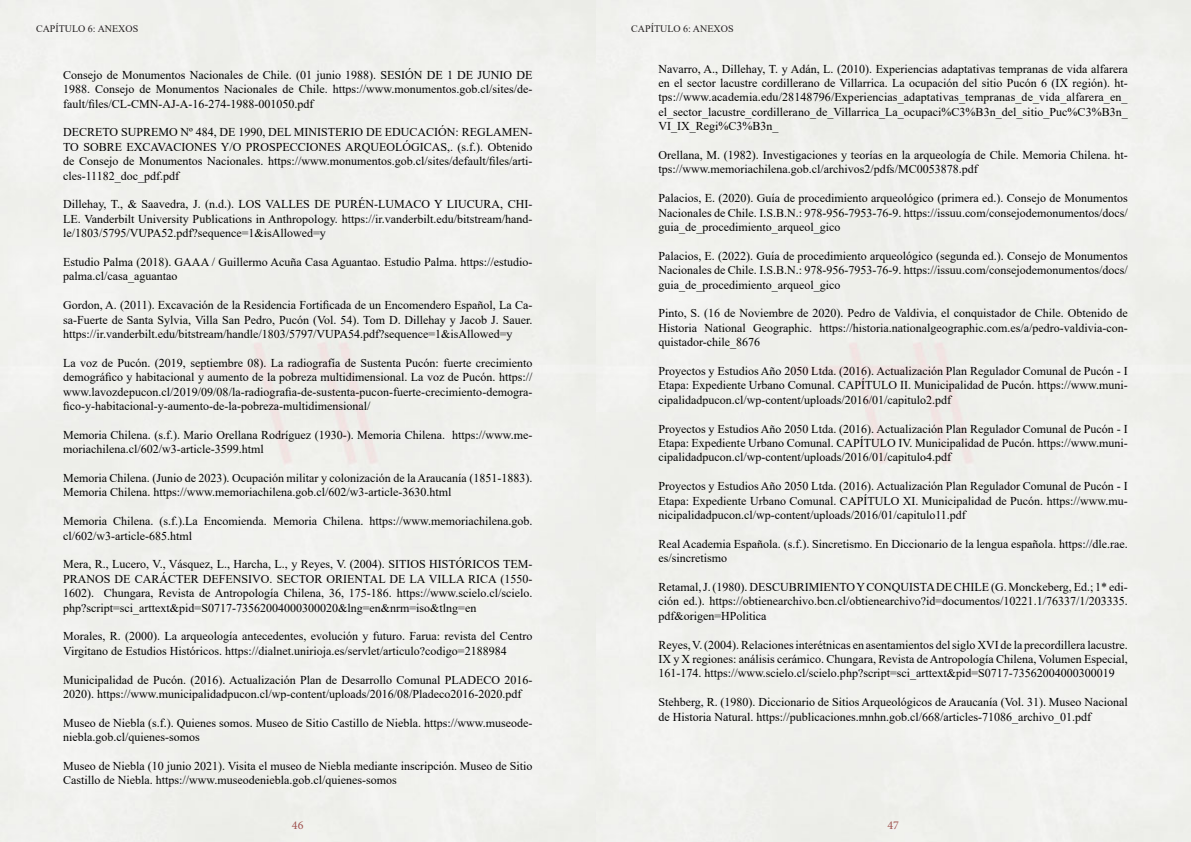
<style>
.page{position:relative;width:1191px;height:842px;background:#fff}
.page>*{position:absolute;margin:0;border:0;box-sizing:border-box;transform-origin:0 0}
.t1{font:12px/14.4px "Times New Roman";color:#000;text-align:justify}
.t2{font:12px "Minion Pro";color:#9f524d}
.t3{font:10px "Times New Roman";color:#231f20}
</style>
<div class="page">
<p class="t3" style="left:36px;top:22px;width:104px">CAPÍTULO 6: ANEXOS</p>
<p class="t3" style="left:631px;top:22px;width:104px">CAPÍTULO 6: ANEXOS</p>
<p class="t1" style="left:658px;top:61px;width:471px">Navarro, A., Dillehay, T. y Adán, L. (2010). Experiencias adaptativas tempranas de vida alfarera en el sector lacustre cordillerano de Villarrica. La ocupación del sitio Pucón 6 (IX región). ht&shy;tps://www.academia.edu/28148796/Experiencias_adaptativas_tempranas_de_vida_alfarera_en_ el_sector_lacustre_cordillerano_de_Villarrica_La_ocupaci%C3%B3n_del_sitio_Puc%C3%B3n_ VI_IX_Regi%C3%B3n_</p>
<p class="t1" style="left:658px;top:147px;width:471px">Orellana, M. (1982). Investigaciones y teorías en la arqueología de Chile. Memoria Chilena. ht&shy;tps://www.memoriachilena.gob.cl/archivos2/pdfs/MC0053878.pdf</p>
<p class="t1" style="left:658px;top:191px;width:471px">Palacios, E. (2020). Guía de procedimiento arqueológico (primera ed.). Consejo de Monumentos Nacionales de Chile. I.S.B.N.: 978-956-7953-76-9. https://issuu.com/consejodemonumentos/docs/ guia_de_procedimiento_arqueol_gico</p>
<p class="t1" style="left:658px;top:248px;width:471px">Palacios, E. (2022). Guía de procedimiento arqueológico (segunda ed.). Consejo de Monumentos Nacionales de Chile. I.S.B.N.: 978-956-7953-76-9. https://issuu.com/consejodemonumentos/docs/ guia_de_procedimiento_arqueol_gico</p>
<p class="t1" style="left:658px;top:306px;width:471px">Pinto, S. (16 de Noviembre de 2020). Pedro de Valdivia, el conquistador de Chile. Obtenido de Historia National Geographic. https://historia.nationalgeographic.com.es/a/pedro-valdivia-con&shy;quistador-chile_8676</p>
<p class="t1" style="left:658px;top:363px;width:471px">Proyectos y Estudios Año 2050 Ltda. (2016). Actualización Plan Regulador Comunal de Pucón - I Etapa: Expediente Urbano Comunal. CAPÍTULO II. Municipalidad de Pucón. https://www.muni&shy;cipalidadpucon.cl/wp-content/uploads/2016/01/capitulo2.pdf</p>
<p class="t1" style="left:658px;top:421px;width:471px">Proyectos y Estudios Año 2050 Ltda. (2016). Actualización Plan Regulador Comunal de Pucón - I Etapa: Expediente Urbano Comunal. CAPÍTULO IV. Municipalidad de Pucón. https://www.muni&shy;cipalidadpucon.cl/wp-content/uploads/2016/01/capitulo4.pdf</p>
<p class="t1" style="left:658px;top:479px;width:471px">Proyectos y Estudios Año 2050 Ltda. (2016). Actualización Plan Regulador Comunal de Pucón - I Etapa: Expediente Urbano Comunal. CAPÍTULO XI. Municipalidad de Pucón. https://www.mu&shy;nicipalidadpucon.cl/wp-content/uploads/2016/01/capitulo11.pdf</p>
<p class="t1" style="left:658px;top:536px;width:471px">Real Academia Española. (s.f.). Sincretismo. En Diccionario de la lengua española. https://dle.rae. es/sincretismo</p>
<p class="t1" style="left:658px;top:579px;width:471px">Retamal, J. (1980). DESCUBRIMIENTO Y CONQUISTA DE CHILE (G. Monckeberg, Ed.; 1* edi&shy;ción ed.). https://obtienearchivo.bcn.cl/obtienearchivo?id=documentos/10221.1/76337/1/203335. pdf&amp;origen=HPolitica</p>
<p class="t1" style="left:658px;top:637px;width:471px">Reyes, V. (2004). Relaciones interétnicas en asentamientos del siglo XVI de la precordillera lacustre.<br>IX y X regiones: análisis cerámico. Chungara, Revista de Antropología Chilena, Volumen Especial, 161-174. https://www.scielo.cl/scielo.php?script=sci_arttext&amp;pid=S0717-73562004000300019</p>
<p class="t1" style="left:658px;top:695px;width:471px">Stehberg, R. (1980). Diccionario de Sitios Arqueológicos de Araucanía (Vol. 31). Museo Nacional de Historia Natural. https://publicaciones.mnhn.gob.cl/668/articles-71086_archivo_01.pdf</p>
<p class="t1" style="left:63px;top:67px;width:471px">Consejo de Monumentos Nacionales de Chile. (01 junio 1988). SESIÓN DE 1 DE JUNIO DE 1988. Consejo de Monumentos Nacionales de Chile. https://www.monumentos.gob.cl/sites/de&shy;fault/files/CL-CMN-AJ-A-16-274-1988-001050.pdf</p>
<p class="t1" style="left:63px;top:125px;width:471px">DECRETO SUPREMO Nº 484, DE 1990, DEL MINISTERIO DE EDUCACIÓN: REGLAMEN-TO SOBRE EXCAVACIONES Y/O PROSPECCIONES ARQUEOLÓGICAS,. (s.f.). Obtenido de Consejo de Monumentos Nacionales. https://www.monumentos.gob.cl/sites/default/files/arti&shy;cles-11182_doc_pdf.pdf</p>
<p class="t1" style="left:63px;top:197px;width:471px">Dillehay, T., &amp; Saavedra, J. (n.d.). LOS VALLES DE PURÉN-LUMACO Y LIUCURA, CHI-LE. Vanderbilt University Publications in Anthropology. https://ir.vanderbilt.edu/bitstream/hand&shy;le/1803/5795/VUPA52.pdf?sequence=1&amp;isAllowed=y</p>
<p class="t1" style="left:63px;top:254px;width:471px">Estudio Palma (2018). GAAA / Guillermo Acuña Casa Aguantao. Estudio Palma. https://estudio&shy;palma.cl/casa_aguantao</p>
<p class="t1" style="left:63px;top:297px;width:471px">Gordon, A. (2011). Excavación de la Residencia Fortificada de un Encomendero Español, La Ca&shy;sa-Fuerte de Santa Sylvia, Villa San Pedro, Pucón (Vol. 54). Tom D. Dillehay y Jacob J. Sauer. https://ir.vanderbilt.edu/bitstream/handle/1803/5797/VUPA54.pdf?sequence=1&amp;isAllowed=y</p>
<p class="t1" style="left:63px;top:355px;width:471px">La voz de Pucón. (2019, septiembre 08). La radiografía de Sustenta Pucón: fuerte crecimiento demográfico y habitacional y aumento de la pobreza multidimensional. La voz de Pucón. https:// www.lavozdepucon.cl/2019/09/08/la-radiografia-de-sustenta-pucon-fuerte-crecimiento-demogra&shy;fico-y-habitacional-y-aumento-de-la-pobreza-multidimensional/</p>
<p class="t1" style="left:63px;top:427px;width:471px">Memoria Chilena. (s.f.). Mario Orellana Rodríguez (1930-). Memoria Chilena. https://www.me&shy;moriachilena.cl/602/w3-article-3599.html</p>
<p class="t1" style="left:63px;top:470px;width:471px">Memoria Chilena. (Junio de 2023). Ocupación militar y colonización de la Araucanía (1851-1883).<br>Memoria Chilena. https://www.memoriachilena.gob.cl/602/w3-article-3630.html</p>
<p class="t1" style="left:63px;top:513px;width:471px">Memoria Chilena. (s.f.).La Encomienda. Memoria Chilena. https://www.memoriachilena.gob. cl/602/w3-article-685.html</p>
<p class="t1" style="left:63px;top:557px;width:471px">Mera, R., Lucero, V., Vásquez, L., Harcha, L., y Reyes, V. (2004). SITIOS HISTÓRICOS TEM-PRANOS DE CARÁCTER DEFENSIVO. SECTOR ORIENTAL DE LA VILLA RICA (1550- 1602). Chungara, Revista de Antropología Chilena, 36, 175-186. https://www.scielo.cl/scielo. php?script=sci_arttext&amp;pid=S0717-73562004000300020&amp;lng=en&amp;nrm=iso&amp;tlng=en</p>
<p class="t1" style="left:63px;top:629px;width:471px">Morales, R. (2000). La arqueología antecedentes, evolución y futuro. Farua: revista del Centro<br>Virgitano de Estudios Históricos. https://dialnet.unirioja.es/servlet/articulo?codigo=2188984</p>
<p class="t1" style="left:63px;top:672px;width:471px">Municipalidad de Pucón. (2016). Actualización Plan de Desarrollo Comunal PLADECO 2016-<br>2020). https://www.municipalidadpucon.cl/wp-content/uploads/2016/08/Pladeco2016-2020.pdf</p>
<p class="t1" style="left:63px;top:715px;width:471px">Museo de Niebla (s.f.). Quienes somos. Museo de Sitio Castillo de Niebla. https://www.museode&shy;niebla.gob.cl/quienes-somos</p>
<p class="t1" style="left:63px;top:758px;width:471px">Museo de Niebla (10 junio 2021). Visita el museo de Niebla mediante inscripción. Museo de Sitio<br>Castillo de Niebla. https://www.museodeniebla.gob.cl/quienes-somos</p>
<p class="t2" style="left:292px;top:817px;width:13px">46</p>
<p class="t2" style="left:887px;top:817px;width:13px">47</p>
</div>
